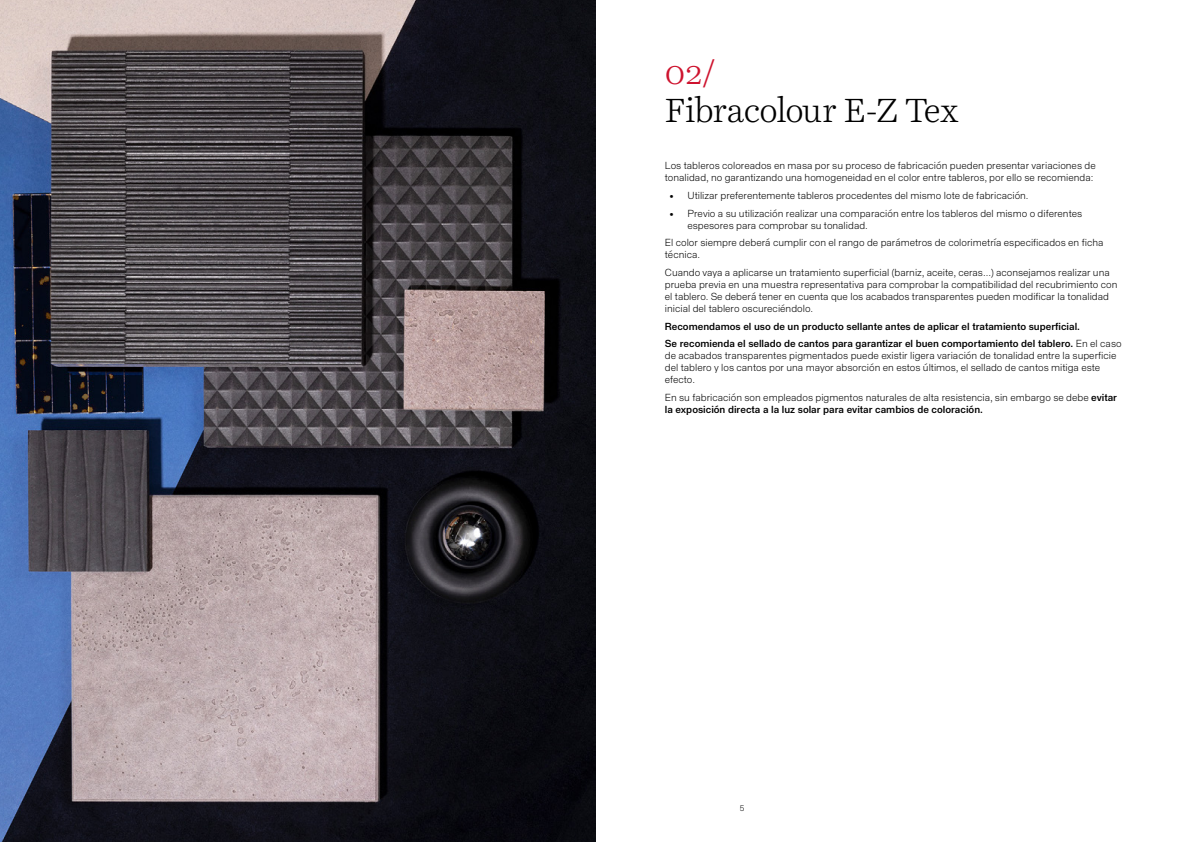
<style>
.page{position:relative;width:1191px;height:842px;background:#fff}
.page>*{position:absolute;margin:0;border:0;box-sizing:border-box;transform-origin:0 0}
.t1{font:300 34px "Harrietv 2 Text";letter-spacing:-.02em;color:#000}
.t2{font:300 34px "Harrietv 2 Text";color:#ce132e}
.t3{font:300 10px/12px "Staff Grotesk";color:#000}
.t4{font:500 10px/17.7px "Staff Grotesk";color:#000}
.t5{font:300 8px "Staff Grotesk";color:#000}
.s1{font-weight:300}
.s2{font-weight:500}
</style>
<div class="page">
<img style="left:0;top:0;width:595px;height:842px">
<h1 class="t2" style="left:665px;top:49px;width:53px">02/</h1>
<h1 class="t1" style="left:665px;top:87px;width:295px">Fibracolour E-Z Tex</h1>
<p class="t3" style="left:665px;top:160px;width:432px">Los tableros coloreados en masa por su proceso de fabricación pueden presentar variaciones de tonalidad, no garantizando una homogeneidad en el color entre tableros, por ello se recomienda:</p>
<p class="t3" style="left:669px;top:189px;width:360px">• Utilizar preferentemente tableros procedentes del mismo lote de fabricación.</p>
<p class="t3" style="left:687px;top:207px;width:396px;text-indent:-18px">• Previo a su utilización realizar una comparación entre los tableros del mismo o diferentes espesores para comprobar su tonalidad.</p>
<p class="t3" style="left:665px;top:237px;width:440px">El color siempre deberá cumplir con el rango de parámetros de colorimetría especificados en ficha técnica.</p>
<p class="t3" style="left:665px;top:266px;width:454px">Cuando vaya a aplicarse un tratamiento superficial (barniz, aceite, ceras...) aconsejamos realizar una prueba previa en una muestra representativa para comprobar la compatibilidad del recubrimiento con el tablero. Se deberá tener en cuenta que los acabados transparentes pueden modificar la tonalidad inicial del tablero oscureciéndolo.</p>
<p class="t4" style="left:665px;top:317px;width:458px">Recomendamos el uso de un producto sellante antes de aplicar el tratamiento superficial.<br>Se recomienda el sellado de cantos para garantizar el buen comportamiento del tablero. <span class="s1">En el caso</span></p>
<p class="t3" style="left:665px;top:350px;width:453px">de acabados transparentes pigmentados puede existir ligera variación de tonalidad entre la superficie del tablero y los cantos por una mayor absorción en estos últimos, el sellado de cantos mitiga este efecto.</p>
<p class="t3" style="left:665px;top:391px;width:454px">En su fabricación son empleados pigmentos naturales de alta resistencia, sin embargo se debe <span class="s2">evitar la exposición directa a la luz solar para evitar cambios de coloración.</span></p>
<p class="t5" style="left:739px;top:803px;width:6px">5</p>
</div>
